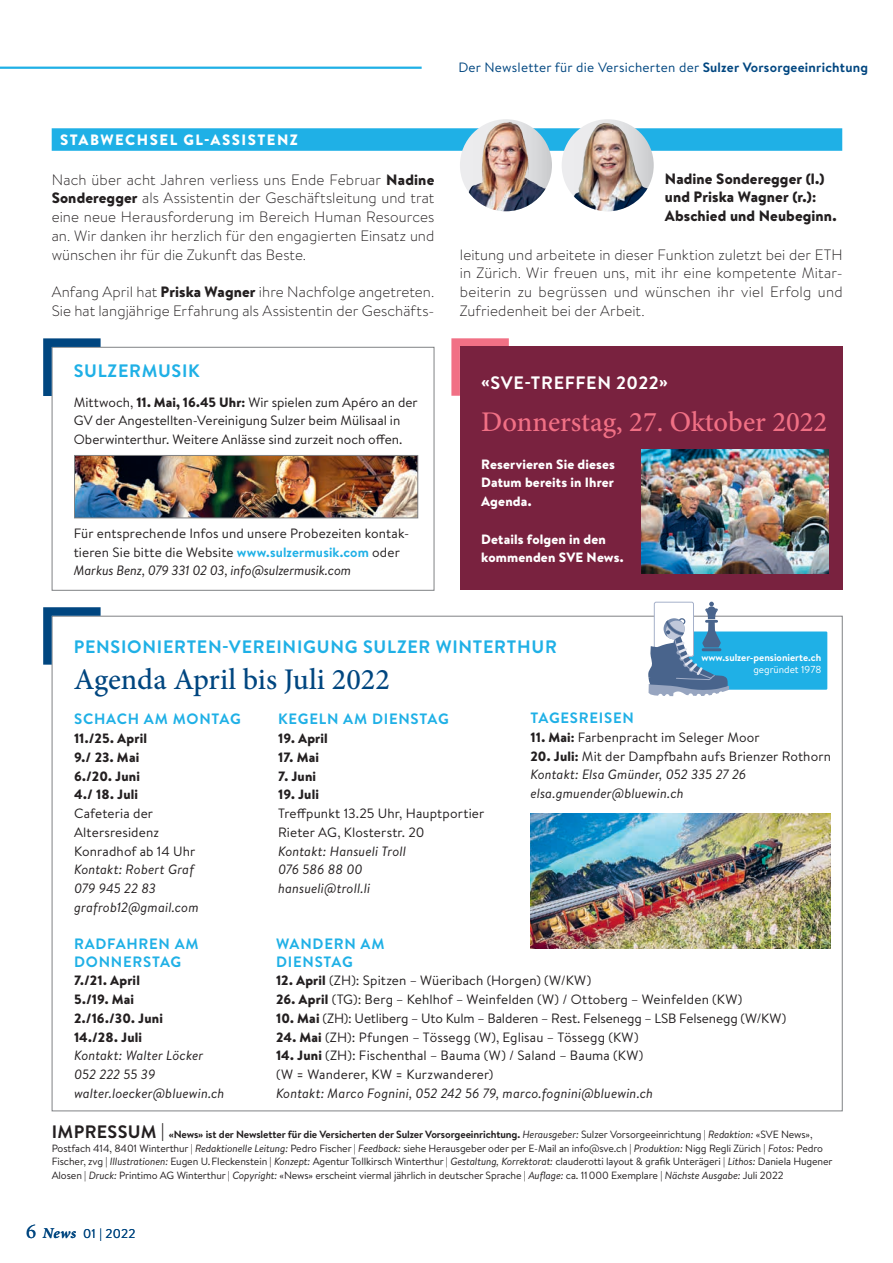
<style>
.page{position:relative;width:893px;height:1263px;background:#fff}
.page>*{position:absolute;margin:0;border:0;box-sizing:border-box;transform-origin:0 0}
.t1{font:500 30px "Minion Pro";color:#004680}
.t2{font:500 28.5px "Minion Pro";color:#f17085}
.t3{font:700 18px "Brandon Text";letter-spacing:.04em;color:#1fb0e6}
.t4{font:700 18px "Brandon Text";letter-spacing:.04em;color:#fff}
.t5{font:300 15px/18.8px "Brandon Text";letter-spacing:.005em;color:#231f20;text-align:justify}
.t6{font:700 15px/18px "Brandon Text";letter-spacing:.05em;color:#1fb0e6}
.t7{font:900 15px/18.8px "Brandon Text";letter-spacing:.005em;color:#231f20}
.t8{font:900 15px "Brandon Text";letter-spacing:.095em;color:#fff}
.t9{font:italic 700 15px "Minion Pro";color:#004680}
.t10{font:13.5px/18.8px "Brandon Text";letter-spacing:.01em;color:#231f20}
.t11{font:italic 13.5px/18.8px "Brandon Text";letter-spacing:.01em;color:#231f20}
.t12{font:900 13.5px/18.8px "Brandon Text";letter-spacing:.01em;color:#231f20}
.t13{font:900 13.5px/18.8px "Brandon Text";letter-spacing:.01em;color:#fff;text-align:justify}
.t14{font:13.5px "Brandon Text";letter-spacing:-.01em;color:#231f20}
.t15{font:13.5px "Brandon Text";letter-spacing:.02em;color:#004680}
.t16{font:12.75px "Brandon Text";letter-spacing:.02em;color:#004680}
.t17{font:10.5px/13.5px "Brandon Text";letter-spacing:-.01em;color:#231f20}
.t18{font:700 10.05px "Brandon Text";color:#fff}
.t19{font:10.05px "Brandon Text";color:#fff}
.s1{font-weight:900}
.s2{font-weight:700;color:#1fb0e6}
.s3{font-style:italic}
.s4{font-weight:700}
.s5{font-weight:900;font-style:normal}
.s6{font-style:normal}
.s7{font-weight:700;font-size:18px}
.s8{font-weight:400;font-style:normal;font-size:21px}
</style>
<div class="page">
<hr style="left:0;top:67px;width:422px;height:2px;background:#1fb0e6">
<svg style="left:451px;top:338px;width:58px;height:58px"></svg>
<div style="left:52px;top:128px;width:790px;height:23px;background:#1fb0e6"></div>
<div style="left:460px;top:347px;width:383px;height:243px;background:#79223f"></div>
<div style="left:52px;top:347px;width:382px;height:244px;border:1px solid #808285"></div>
<svg style="left:43px;top:338px;width:58px;height:58px"></svg>
<svg style="left:43px;top:607px;width:58px;height:58px"></svg>
<img style="left:76px;top:457px;width:340px;height:59px">
<div style="left:74px;top:455px;width:344px;height:63px;border:1px solid #808285"></div>
<img style="left:530px;top:813px;width:300px;height:135px">
<img style="left:641px;top:450px;width:188px;height:123px">
<div style="left:661px;top:631px;width:166px;height:59px;background:#1fb0e6"></div>
<svg style="left:648px;top:602px;width:81px;height:94px"></svg>
<svg style="left:562px;top:119px;width:92px;height:92px"></svg>
<img style="left:574px;top:123px;width:74px;height:88px">
<svg style="left:460px;top:119px;width:92px;height:92px"></svg>
<img style="left:469px;top:122px;width:77px;height:89px">
<p class="t8" style="left:60px;top:129px;width:239px">STABWECHSEL GL-ASSISTENZ</p>
<p class="t5" style="left:52px;top:169px;width:384px">Nach über acht Jahren verliess uns Ende Februar <span class="s1">Nadine Sonderegger</span> als Assistentin der Geschäftsleitung und trat eine neue Herausforderung im Bereich Human Resources an. Wir danken ihr herzlich für den engagierten Einsatz und wünschen ihr für die Zukunft das Beste.</p>
<p class="t5" style="left:52px;top:282px;width:384px">Anfang April hat <span class="s1">Priska Wagner</span> ihre Nachfolge angetreten.<br>Sie hat langjährige Erfahrung als Assistentin der Geschäfts-</p>
<h3 class="t3" style="left:74px;top:358px;width:128px">SULZERMUSIK</h3>
<p class="t10" style="left:74px;top:392px;width:346px">Mittwoch, <span class="s1">11. Mai, 16.45 Uhr:</span> Wir spielen zum Apéro an der<br>GV der Angestellten-Vereinigung Sulzer beim Mülisaal in<br>Oberwinterthur. Weitere Anlässe sind zurzeit noch offen.</p>
<p class="t10" style="left:74px;top:523px;width:337px">Für entsprechende Infos und unsere Probezeiten kontak&shy;tieren Sie bitte die Website <span class="s2">www.sulzermusik.com</span> oder<br><span class="s3">Markus Benz, 079 331 02 03, info@sulzermusik.com</span></p>
<p class="t15" style="left:458px;top:58px;width:411px">Der Newsletter für die Versicherten der <span class="s4">Sulzer Vorsorgeeinrichtung</span></p>
<p class="t7" style="left:665px;top:169px;width:173px">Nadine Sonderegger (l.) und Priska Wagner (r.):<br>Abschied und Neubeginn.</p>
<p class="t5" style="left:460px;top:244px;width:384px">leitung und arbeitete in dieser Funktion zuletzt bei der ETH in Zürich. Wir freuen uns, mit ihr eine kompetente Mitar&shy;beiterin zu begrüssen und wünschen ihr viel Erfolg und Zufriedenheit bei der Arbeit.</p>
<h3 class="t4" style="left:481px;top:370px;width:188px">«SVE-TREFFEN 2022»</h3>
<h2 class="t2" style="left:481px;top:403px;width:348px">Donnerstag, 27. Oktober 2022</h2>
<p class="t13" style="left:481px;top:454px;width:135px">Reservieren Sie dieses Datum bereits in Ihrer Agenda.</p>
<p class="t13" style="left:481px;top:529px;width:144px">Details folgen in den kommenden SVE News.</p>
<h3 class="t3" style="left:74px;top:634px;width:485px">PENSIONIERTEN-VEREINIGUNG SULZER WINTERTHUR</h3>
<h1 class="t1" style="left:74px;top:659px;width:318px">Agenda April bis Juli 2022</h1>
<p class="t18" style="left:701px;top:651px;width:121px">www.sulzer-pensionierte.ch</p>
<p class="t19" style="left:753px;top:662px;width:69px">gegründet 1978</p>
<p class="t6" style="left:74px;top:710px;width:168px">SCHACH AM MONTAG</p>
<p class="t12" style="left:74px;top:729px;width:74px">11./25. April<br>9./ 23. Mai<br>6./20. Juni<br>4./ 18. Juli</p>
<p class="t10" style="left:74px;top:803px;width:123px">Cafeteria der<br>Altersresidenz<br>Konradhof ab 14 Uhr</p>
<p class="t11" style="left:74px;top:860px;width:126px">Kontakt: Robert Graf<br>079 945 22 83 grafrob12@gmail.com</p>
<p class="t6" style="left:74px;top:934px;width:126px">RADFAHREN AM<br>DONNERSTAG</p>
<p class="t12" style="left:74px;top:971px;width:90px">7./21. April<br>5./19. Mai<br>2./16./30. Juni<br>14./28. Juli</p>
<p class="t11" style="left:74px;top:1046px;width:152px">Kontakt: Walter Löcker<br>052 222 55 39 walter.loecker@bluewin.ch</p>
<p class="t6" style="left:278px;top:710px;width:172px">KEGELN AM DIENSTAG</p>
<p class="t12" style="left:278px;top:729px;width:51px">19. April</p>
<p class="t12" style="left:278px;top:747px;width:42px">17. Mai</p>
<p class="t12" style="left:278px;top:766px;width:40px">7. Juni</p>
<p class="t12" style="left:278px;top:785px;width:42px">19. Juli</p>
<p class="t10" style="left:278px;top:803px;width:208px">Treffpunkt 13.25 Uhr, Hauptportier<br>Rieter AG, Klosterstr. 20</p>
<p class="t11" style="left:278px;top:841px;width:129px">Kontakt: Hansueli Troll<br>076 586 88 00 hansueli@troll.li</p>
<p class="t6" style="left:531px;top:709px;width:105px">TAGESREISEN</p>
<p class="t10" style="left:530px;top:727px;width:231px"><span class="s1">11. Mai:</span> Farbenpracht im Seleger Moor</p>
<p class="t11" style="left:530px;top:746px;width:302px"><span class="s5">20. Juli:</span> <span class="s6">Mit der Dampfbahn aufs Brienzer Rothorn<br></span>Kontakt: Elsa Gmünder, 052 335 27 26 elsa.gmuender@bluewin.ch</p>
<p class="t6" style="left:276px;top:934px;width:110px">WANDERN AM<br>DIENSTAG</p>
<p class="t10" style="left:276px;top:971px;width:317px"><span class="s1">12. April</span> (ZH): Spitzen – Wüeribach (Horgen) (W/KW)</p>
<p class="t10" style="left:276px;top:990px;width:468px"><span class="s1">26. April</span> (TG): Berg – Kehlhof – Weinfelden (W) / Ottoberg – Weinfelden (KW)</p>
<p class="t14" style="left:276px;top:1009px;width:512px"><span class="s1">10. Mai</span> (ZH): Uetliberg – Uto Kulm – Balderen – Rest. Felsenegg – LSB Felsenegg (W/KW)</p>
<p class="t10" style="left:276px;top:1027px;width:364px"><span class="s1">24. Mai</span> (ZH): Pfungen – Tössegg (W), Eglisau – Tössegg (KW)</p>
<p class="t10" style="left:276px;top:1046px;width:369px"><span class="s1">14. Juni</span> (ZH): Fischenthal – Bauma (W) / Saland – Bauma (KW) (W = Wanderer, KW = Kurzwanderer)</p>
<p class="t11" style="left:276px;top:1083px;width:379px">Kontakt: Marco Fognini, 052 242 56 79, marco.fognini@bluewin.ch</p>
<p class="t17" style="left:52px;top:1127px;width:782px"><span class="s7">IMPRESSUM |</span> <span class="s4">«News» ist der Newsletter für die Versicherten der Sulzer Vorsorgeeinrichtung.</span> <span class="s3">Herausgeber:</span> Sulzer Vorsorgeeinrichtung | <span class="s3">Redaktion:</span> «SVE News», Postfach 414, 8401 Winterthur | <span class="s3">Redaktionelle Leitung:</span> Pedro Fischer | <span class="s3">Feedback:</span> siehe Herausgeber oder per E-Mail an info@sve.ch | <span class="s3">Produktion:</span> Nigg Regli Zürich | <span class="s3">Fotos:</span> Pedro Fischer, zvg | <span class="s3">Illustrationen:</span> Eugen U.Fleckenstein | <span class="s3">Konzept:</span> Agentur Tollkirsch Winterthur | <span class="s3">Gestaltung, Korrektorat:</span> clauderotti layout &amp; grafik Unterägeri | <span class="s3">Lithos:</span> Daniela Hugener Alosen | <span class="s3">Druck:</span> Printimo AG Winterthur | <span class="s3">Copyright:</span> «News» erscheint viermal jährlich in deutscher Sprache | <span class="s3">Auflage:</span> ca. 11000 Exemplare | <span class="s3">Nächste Ausgabe:</span> Juli 2022</p>
<p class="t9" style="left:26px;top:1223px;width:51px"><span class="s8">6</span> News</p>
<p class="t16" style="left:83px;top:1225px;width:54px">01 | 2022</p>
</div>
